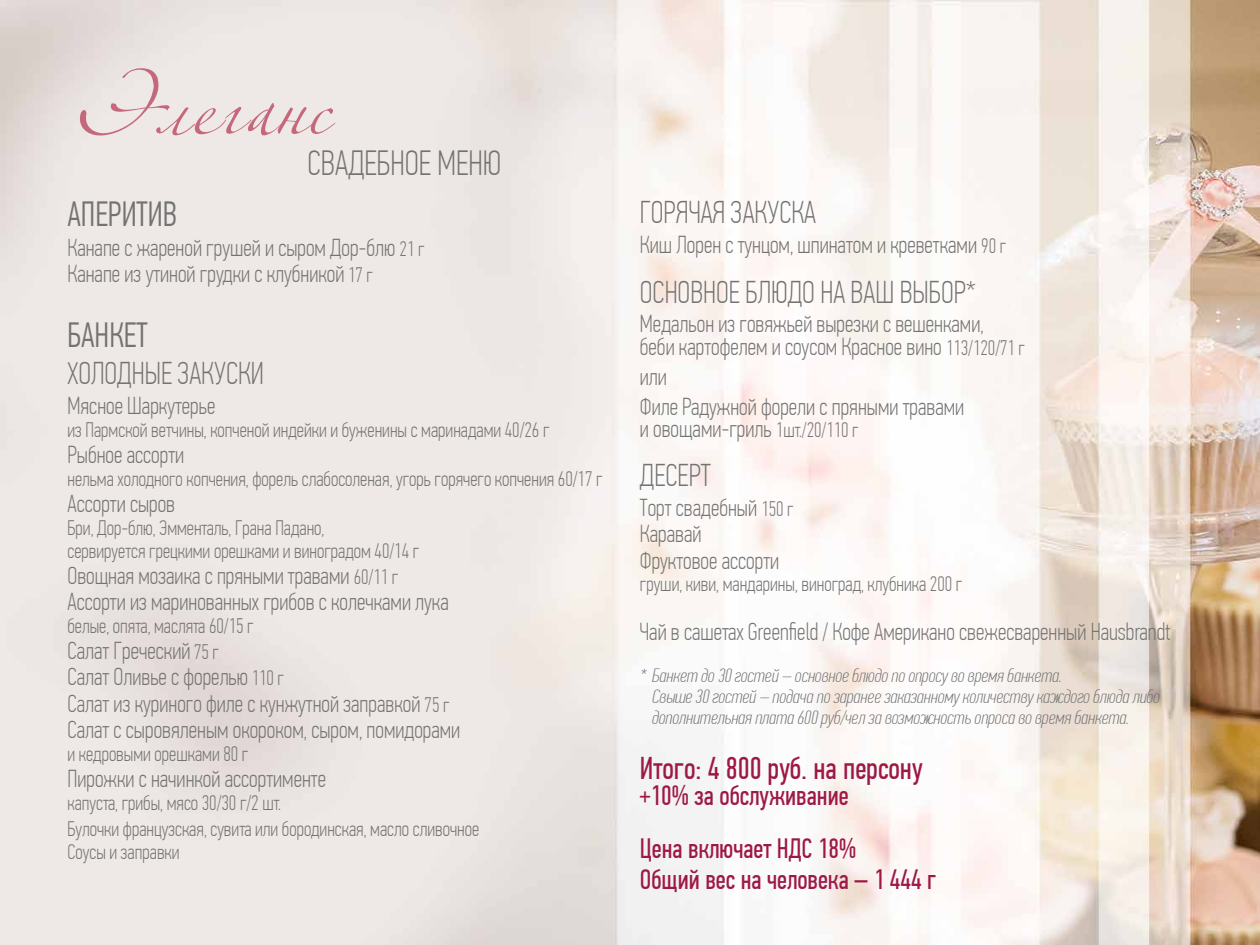
<style>
.page{position:relative;width:1260px;height:945px;background:#fff}
.page>*{position:absolute;margin:0;border:0;box-sizing:border-box;transform-origin:0 0}
.t1{font:113.05px "Alexandra Zeferino One";color:#c5687b}
.t2{font:300 35px "PF Din Text Comp Pro";color:#737372}
.t3{font:100 35px "PF Din Text Comp Pro";color:#737372}
.t4{font:100 31.5px "PF Din Text Comp Pro";color:#737372}
.t5{font:31.5px "PF Din Text Comp Pro";color:#9e1847}
.t6{font:28px/52.5px "PF Din Text Comp Pro";color:#9e1847}
.t7{font:100 24.5px/26.2px "PF Din Text Comp Pro";color:#737372}
.t8{font:100 21px/22.8px "PF Din Text Comp Pro";color:#737372}
.t9{font:italic 100 19.25px/21px "PF Din Text Comp Pro";color:#737372}
.s1{font-size:21px}
</style>
<div class="page">
<img style="left:0;top:0;width:1260px;height:945px">
<h1 class="t1" style="left:73px;top:27px;width:261px">Элеганс</h1>
<h2 class="t3" style="left:308px;top:143px;width:195px">Свадебное меню</h2>
<h2 class="t2" style="left:67px;top:194px;width:111px">Аперитив</h2>
<p class="t7" style="left:67px;top:234px;width:359px">Канапе с жареной грушей и сыром Дор-блю <span class="s1">21 г<br></span>Канапе из утиной грудки с клубникой <span class="s1">17 г</span></p>
<h2 class="t2" style="left:67px;top:315px;width:82px">Банкет</h2>
<p class="t4" style="left:67px;top:356px;width:198px">Холодные закуски</p>
<p class="t7" style="left:67px;top:393px;width:150px">Мясное Шаркутерье</p>
<p class="t8" style="left:67px;top:418px;width:483px">из Пармской ветчины, копченой индейки и буженины с маринадами 40/26 г</p>
<p class="t7" style="left:67px;top:442px;width:118px">Рыбное ассорти</p>
<p class="t8" style="left:67px;top:467px;width:537px">нельма холодного копчения, форель слабосоленая, угорь горячего копчения 60/17 г</p>
<p class="t7" style="left:67px;top:491px;width:109px">Ассорти сыров</p>
<p class="t8" style="left:67px;top:516px;width:353px">Бри, Дор-блю, Эмменталь, Грана Падано,<br>сервируется грецкими орешками и виноградом 40/14 г</p>
<p class="t7" style="left:67px;top:562px;width:383px">Овощная мозаика с пряными травами <span class="s1">60/11 г<br></span>Ассорти из маринованных грибов с колечками лука</p>
<p class="t8" style="left:67px;top:614px;width:188px">белые, опята, маслята 60/15 г</p>
<p class="t7" style="left:67px;top:638px;width:394px">Салат Греческий <span class="s1">75 г<br></span>Салат Оливье с форелью <span class="s1">110 г<br></span>Салат из куриного филе с кунжутной заправкой <span class="s1">75 г </span>Салат с сыровяленым окороком, сыром, помидорами</p>
<p class="t8" style="left:67px;top:742px;width:182px">и кедровыми орешками 80 г</p>
<p class="t7" style="left:67px;top:765px;width:260px">Пирожки с начинкой ассортименте</p>
<p class="t8" style="left:67px;top:789px;width:413px;line-height:26.2px">капуста, грибы, мясо 30/30 г/2 шт.<br>Булочки французская, сувита или бородинская, масло сливочное</p>
<p class="t8" style="left:67px;top:840px;width:114px">Соусы и заправки</p>
<p class="t4" style="left:640px;top:195px;width:178px">Горячая закуска</p>
<p class="t7" style="left:640px;top:231px;width:368px">Киш Лорен с тунцом, шпинатом и креветками <span class="s1">90 г</span></p>
<p class="t4" style="left:640px;top:274px;width:274px">Основное блюдо на ВАШ ВЫБО</p>
<p class="t4" style="left:954px;top:274px;width:24px">Р*</p>
<p class="t7" style="left:640px;top:313px;width:387px;line-height:22.8px">Медальон из говяжьей вырезки с вешенками,<br>беби картофелем и соусом Красное вино <span class="s1">113/120/71 г</span></p>
<p class="t7" style="left:640px;top:362px;width:326px;line-height:29.8px">или<br>Филе Радужной форели с пряными травами</p>
<p class="t7" style="left:640px;top:416px;width:220px">и овощами-гриль <span class="s1">1шт./20/110 г</span></p>
<p class="t4" style="left:640px;top:458px;width:73px">Десерт</p>
<p class="t7" style="left:640px;top:495px;width:155px">Торт свадебный <span class="s1">150 г<br></span>Каравай<br>Фруктовое ассорти</p>
<p class="t8" style="left:640px;top:573px;width:324px">груши, киви, мандарины, виноград, клубника 200 г</p>
<p class="t7" style="left:640px;top:619px;width:532px">Чай в сашетах Greenfield / Кофе Американо свежесваренный Hausbrandt</p>
<p class="t9" style="left:652px;top:664px;width:509px;text-indent:-12px">* Банкет до 30 гостей – основное блюдо по опросу во время банкета.<br>Свыше 30 гостей – подача по заранее заказанному количеству каждого блюда либо дополнительная плата 600 руб/чел за возможность опроса во время банкета.</p>
<p class="t5" style="left:640px;top:750px;width:284px">Итого: 4 800 руб. на персону</p>
<p class="t6" style="left:640px;top:770px;width:218px">+10% за обслуживание<br>Цена включает НДС 18%</p>
<p class="t6" style="left:640px;top:854px;width:298px">Общий вес на человека – 1 444 г</p>
</div>
